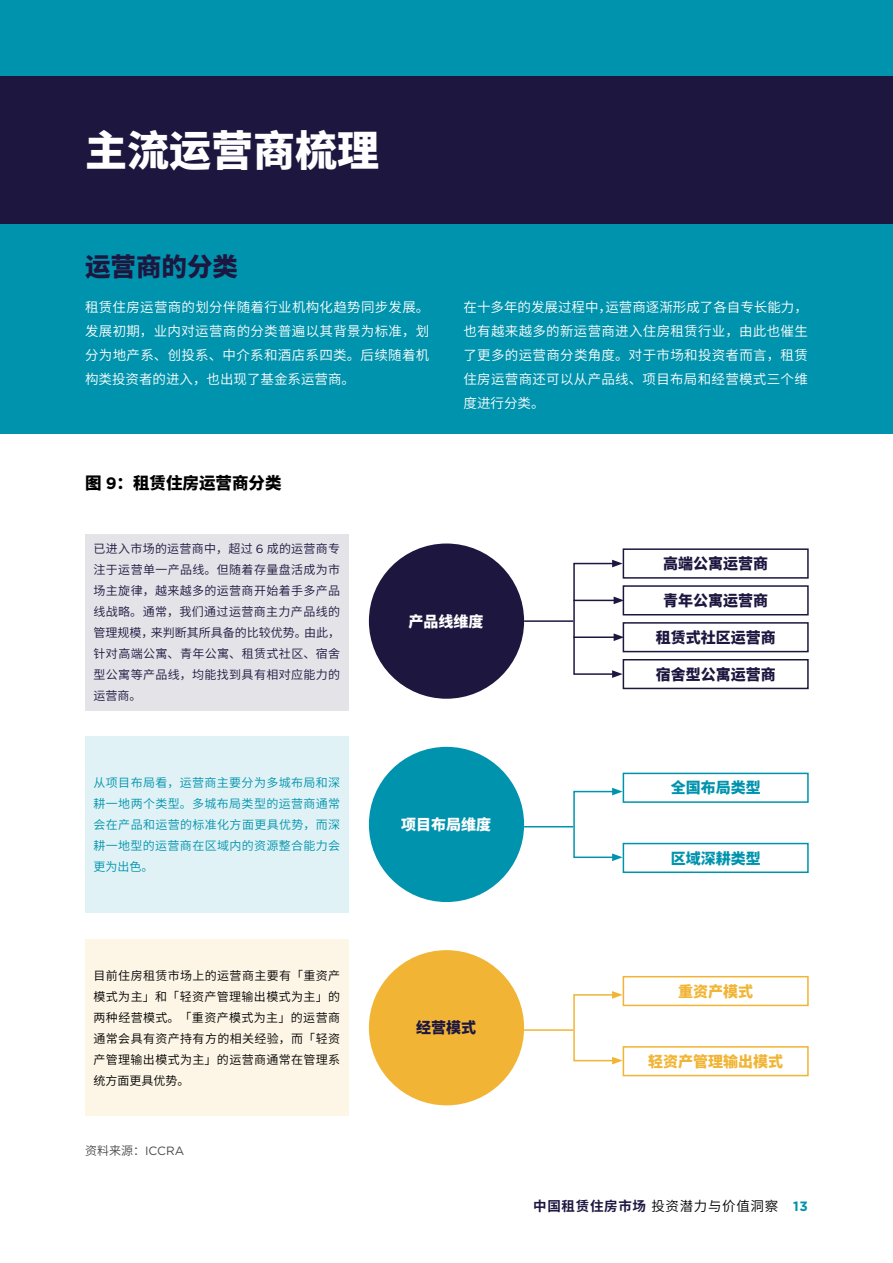
<style>
.page{position:relative;width:893px;height:1263px;background:#fff}
.page>*{position:absolute;margin:0;border:0;box-sizing:border-box;transform-origin:0 0}
.t1{font:900 42px "Noto Sans CJ Ksc";color:#fff}
.t2{font:900 25.5px "Noto Sans CJ Ksc";color:#1d1740}
.t3{font:900 16.5px "Noto Sans CJ Ksc";color:#000}
.t4{font:900 15px "Noto Sans CJ Ksc";color:#1d1740}
.t5{font:900 15px "Noto Sans CJ Ksc";color:#f1b434}
.t6{font:900 15px "Noto Sans CJ Ksc";color:#0093ad}
.t7{font:900 15px "Noto Sans CJ Ksc";color:#fff}
.t8{font:600 13.5px/24px "Noto Sans CJ Ksc";letter-spacing:.02em;color:#fff;text-align:justify}
.t9{font:600 13.5px "Noto Sans CJ Ksc";letter-spacing:.05em;color:#000}
.t10{font:600 12px/21px "Noto Sans CJ Ksc";letter-spacing:.03em;color:#1d1740;text-align:justify}
.t11{font:600 12px/21px "Noto Sans CJ Ksc";letter-spacing:.03em;color:#000;text-align:justify}
.t12{font:600 12px/21px "Noto Sans CJ Ksc";letter-spacing:.03em;color:#0093ad;text-align:justify}
.t13{font:600 12px "Noto Sans CJ Ksc";color:#4c4948}
.s1{font-family:"Gotham";font-weight:700}
.s2{font-family:"Gotham";font-weight:400}
.s3{font-weight:700;color:#1d1740}
.s4{font-family:"Gotham";font-weight:700;color:#0093ad}
</style>
<div class="page">
<div style="left:0;top:0;width:893px;height:434px;background:#0093ad"></div>
<div style="left:0;top:77px;width:893px;height:147px;background:#1d1740"></div>
<div style="left:85px;top:534px;width:264px;height:176px;background:#e4e3e8"></div>
<div style="left:85px;top:736px;width:264px;height:176px;background:#e0f2f5"></div>
<div style="left:85px;top:940px;width:264px;height:176px;background:#fdf6e7"></div>
<div style="left:623px;top:548px;width:186px;height:31px;border:2px solid #1d1740"></div>
<div style="left:623px;top:622px;width:186px;height:30px;border:2px solid #1d1740"></div>
<div style="left:623px;top:585px;width:186px;height:30px;border:2px solid #1d1740"></div>
<div style="left:623px;top:659px;width:186px;height:30px;border:2px solid #1d1740"></div>
<div style="left:369px;top:543px;width:155px;height:156px;background:#1d1740;border-radius:50%"></div>
<div style="left:573px;top:563px;width:42px;height:112px;border:2px solid #1d1740"></div>
<svg style="left:612px;top:560px;width:11px;height:7px"></svg>
<svg style="left:612px;top:670px;width:11px;height:8px"></svg>
<hr style="left:573px;top:600px;width:43px;height:1px;background:#1d1740">
<svg style="left:614px;top:596px;width:10px;height:8px"></svg>
<hr style="left:573px;top:636px;width:43px;height:2px;background:#1d1740">
<svg style="left:614px;top:633px;width:10px;height:8px"></svg>
<hr style="left:524px;top:620px;width:49px;height:2px;background:#1d1740">
<div style="left:623px;top:773px;width:186px;height:30px;border:2px solid #0093ad"></div>
<div style="left:623px;top:843px;width:186px;height:30px;border:2px solid #0093ad"></div>
<div style="left:369px;top:747px;width:155px;height:155px;background:#0093ad;border-radius:50%"></div>
<div style="left:573px;top:791px;width:42px;height:67px;border:2px solid #0093ad"></div>
<svg style="left:612px;top:788px;width:11px;height:7px"></svg>
<svg style="left:612px;top:853px;width:11px;height:8px"></svg>
<hr style="left:524px;top:826px;width:49px;height:1px;background:#0093ad">
<div style="left:623px;top:976px;width:186px;height:30px;border:2px solid #f1b434"></div>
<div style="left:623px;top:1046px;width:186px;height:30px;border:2px solid #f1b434"></div>
<div style="left:369px;top:950px;width:155px;height:155px;background:#f1b434;border-radius:50%"></div>
<div style="left:573px;top:994px;width:42px;height:67px;border:2px solid #f1b434"></div>
<svg style="left:612px;top:991px;width:11px;height:8px"></svg>
<svg style="left:612px;top:1057px;width:11px;height:7px"></svg>
<hr style="left:524px;top:1029px;width:49px;height:2px;background:#f1b434">
<h1 class="t1" style="left:85px;top:127px;width:295px">主流运营商梳理</h1>
<h2 class="t2" style="left:85px;top:252px;width:154px">运营商的分类</h2>
<p class="t8" style="left:85px;top:295px;width:346px">租赁住房运营商的划分伴随着行业机构化趋势同步发展。发展初期，业内对运营商的分类普遍以其背景为标准，划分为地产系、创投系、中介系和酒店系四类。后续随着机构类投资者的进入，也出现了基金系运营商。</p>
<p class="t8" style="left:463px;top:295px;width:346px">在十多年的发展过程中，运营商逐渐形成了各自专长能力，也有越来越多的新运营商进入住房租赁行业，由此也催生了更多的运营商分类角度。对于市场和投资者而言，租赁住房运营商还可以从产品线、项目布局和经营模式三个维度进行分类。</p>
<p class="t3" style="left:85px;top:473px;width:198px">图 <span class="s1">9</span>：租赁住房运营商分类</p>
<p class="t10" style="left:94px;top:539px;width:248px">已进入市场的运营商中，超过 <span class="s2">6</span> 成的运营商专注于运营单一产品线。但随着存量盘活成为市场主旋律，越来越多的运营商开始着手多产品线战略。通常，我们通过运营商主力产品线的管理规模，来判断其所具备的比较优势。由此，针对高端公寓、青年公寓、租赁式社区、宿舍型公寓等产品线，均能找到具有相对应能力的运营商。</p>
<p class="t12" style="left:94px;top:772px;width:248px">从项目布局看，运营商主要分为多城布局和深耕一地两个类型。多城布局类型的运营商通常会在产品和运营的标准化方面更具优势，而深耕一地型的运营商在区域内的资源整合能力会更为出色。</p>
<p class="t11" style="left:94px;top:965px;width:248px">目前住房租赁市场上的运营商主要有「重资产模式为主」和「轻资产管理输出模式为主」的两种经营模式。「重资产模式为主」的运营商通常会具有资产持有方的相关经验，而「轻资产管理输出模式为主」的运营商通常在管理系统方面更具优势。</p>
<p class="t13" style="left:85px;top:1144px;width:101px">资料来源：<span class="s2">ICCRA</span></p>
<p class="t7" style="left:409px;top:613px;width:76px">产品线维度</p>
<p class="t7" style="left:401px;top:816px;width:91px">项目布局维度</p>
<p class="t4" style="left:416px;top:1019px;width:61px">经营模式</p>
<p class="t4" style="left:663px;top:555px;width:107px">高端公寓运营商</p>
<p class="t4" style="left:663px;top:592px;width:107px">青年公寓运营商</p>
<p class="t4" style="left:656px;top:629px;width:122px">租赁式社区运营商</p>
<p class="t4" style="left:656px;top:666px;width:122px">宿舍型公寓运营商</p>
<p class="t6" style="left:671px;top:779px;width:91px">全国布局类型</p>
<p class="t6" style="left:671px;top:850px;width:91px">区域深耕类型</p>
<p class="t5" style="left:678px;top:983px;width:76px">重资产模式</p>
<p class="t5" style="left:648px;top:1053px;width:137px">轻资产管理输出模式</p>
<p class="t9" style="left:533px;top:1198px;width:276px"><span class="s3">中国租赁住房市场</span>投资潜力与价值洞察 <span class="s4">13</span></p>
</div>
